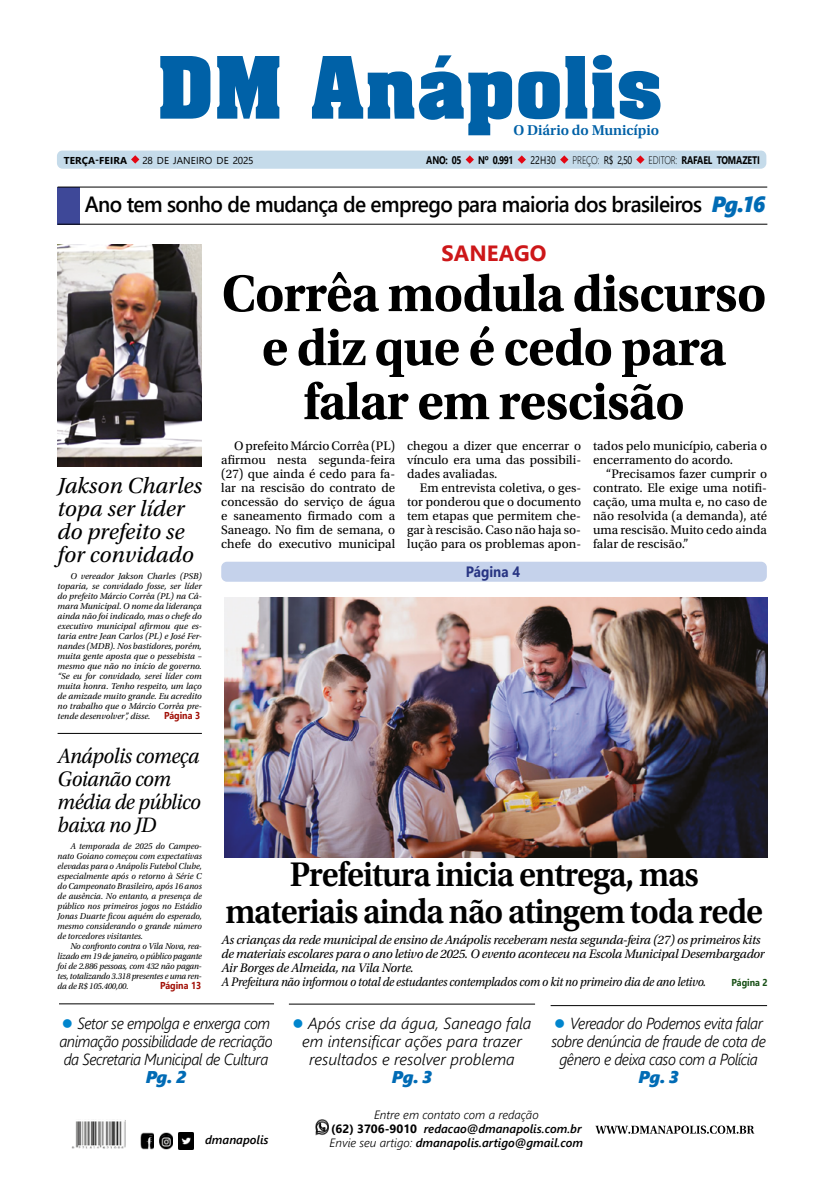
<style>
.page{position:relative;width:823px;height:1191px;background:#fff}
.page>*{position:absolute;margin:0;border:0;box-sizing:border-box;transform-origin:0 0}
.t1{font:700 73px "Aardvark";letter-spacing:.03em;color:#0061a7}
.t2{font:700 54px/54px "Utopia Std";letter-spacing:-.02em;color:#000;text-align:center}
.t3{font:600 36px/37px "Utopia Std";letter-spacing:-.03em;color:#000;text-align:center;scale:.94 1}
.t4{font:italic 23px/23px "Utopia Std";color:#000}
.t5{font:600 22px "Segoe UI";letter-spacing:-.03em;color:#000;scale:.95 1}
.t6{font:italic 22px/23px "Utopia Std";letter-spacing:-.02em;color:#000;scale:.94 1}
.t7{font:700 22px "Segoe UI";color:#cd1719}
.t8{font:italic 17px "Segoe UI Black";color:#006bb5}
.t9{font:italic 300 16px/18px "Segoe UI";letter-spacing:-.03em;color:#000;scale:.94 1}
.t10{font:italic 300 16px/18px "Segoe UI";color:#000;text-align:center}
.t11{font:600 15px "Utopia Std";letter-spacing:-.005em;color:#0061a7}
.t12{font:700 15px "Segoe UI";color:#283583;scale:.9 1}
.t13{font:13px/14px "Utopia Std";color:#000;text-align:justify}
.t14{font:italic 13px/14px "Utopia Std";letter-spacing:-.02em;color:#000}
.t15{font:italic 600 12px/14px "Segoe UI";color:#000;text-align:center}
.t16{font:700 11px "Segoe UI";letter-spacing:-.015em;color:#000;scale:.8 1}
.t17{font:300 11px "Segoe UI";letter-spacing:-.015em;color:#000;scale:.8 1}
.t18{font:11px "Segoe UI";color:#000;scale:.8 1}
.t19{font:10px "Segoe UI";letter-spacing:.01em;color:#000}
.t20{font:700 10px "Segoe UI";color:#a11007;scale:.9 1}
.t21{font:700 10px "Segoe UI";letter-spacing:.015em;color:#000}
.t22{font:700 10px "Segoe UI";color:#185016;scale:.9 1}
.t23{font:italic 9px/10px "Utopia Std";color:#000;text-align:justify;scale:.96 1}
.t24{font:italic 9px/10px "Utopia Std";color:#000;text-align:justify}
.s1{font-weight:400}
.s2{font-weight:300}
.s3{font-family:"Segoe UI Black";font-weight:400;font-style:italic;color:#006bb5}
.s4{color:#0085cd}
.s5{font-weight:700;font-style:normal}
</style>
<div class="page">
<img style="left:125px;top:1120px;width:1px;height:27px">
<img style="left:317px;top:1119px;width:10px;height:2px">
<img style="left:141px;top:1133px;width:13px;height:1px">
<img style="left:162px;top:1133px;width:11px;height:14px">
<img style="left:179px;top:1133px;width:14px;height:1px">
<svg style="left:595px;top:1125px;width:158px;height:8px"></svg>
<img style="left:71px;top:1121px;width:54px;height:27px">
<img style="left:315px;top:1121px;width:14px;height:15px">
<img style="left:140px;top:1134px;width:14px;height:15px">
<img style="left:159px;top:1134px;width:13px;height:15px">
<img style="left:179px;top:1134px;width:14px;height:15px">
<div style="left:57px;top:150px;width:709px;height:19px;background:#c5dbea;border-radius:6px"></div>
<svg style="left:131px;top:155px;width:8px;height:9px"></svg>
<svg style="left:465px;top:155px;width:8px;height:9px"></svg>
<svg style="left:517px;top:155px;width:8px;height:9px"></svg>
<svg style="left:560px;top:155px;width:8px;height:9px"></svg>
<svg style="left:636px;top:155px;width:8px;height:9px"></svg>
<div style="left:221px;top:562px;width:545px;height:20px;background:#c5d2eb;border-radius:6px"></div>
<img style="left:58px;top:245px;width:144px;height:221px">
<img style="left:224px;top:597px;width:542px;height:260px">
<div style="left:58px;top:187px;width:22px;height:37px;background:#3e4898"></div>
<hr style="left:58px;top:733px;width:144px;height:1px;background:#000">
<hr style="left:58px;top:224px;width:709px;height:1px;background:#000">
<hr style="left:58px;top:187px;width:708px;height:1px;background:#000">
<hr style="left:59px;top:1003px;width:215px;height:1px;background:#000">
<hr style="left:289px;top:1004px;width:245px;height:1px;background:#000">
<hr style="left:550px;top:1005px;width:216px;height:1px;background:#000">
<h1 class="t1" style="left:158px;top:25px;width:504px">DM Anápolis</h1>
<p class="t11" style="left:513px;top:121px;width:147px">O Diário do Município</p>
<p class="t21" style="left:64px;top:151px;width:65px">TERÇA-FEIRA</p>
<p class="t19" style="left:142px;top:151px;width:113px">28 DE JANEIRO DE 2025</p>
<p class="t16" style="left:426px;top:149px;width:46px">ANO: 05</p>
<p class="t16" style="left:478px;top:149px;width:46px">Nº 0.991</p>
<p class="t18" style="left:530px;top:149px;width:33px">22H30</p>
<p class="t17" style="left:572px;top:149px;width:76px">PREÇO: <span class="s1">R$ 2,50</span></p>
<p class="t16" style="left:648px;top:149px;width:141px"><span class="s2">EDITOR:</span> RAFAEL TOMAZETI</p>
<h3 class="t5" style="left:85px;top:183px;width:717px">Ano tem sonho de mudança de emprego para maioria dos brasileiros <span class="s3">Pg.16</span></h3>
<h3 class="t4" style="left:58px;top:475px;width:146px">Jakson Charles topa ser líder do prefeito se for convidado</h3>
<p class="t24" style="left:58px;top:571px;width:146px;text-indent:13px">O vereador Jakson Charles (PSB) toparia, se convidado fosse, ser líder do prefeito Márcio Corrêa (PL) na Câ&shy;mara Municipal. O nome da liderança ainda não foi indicado, mas o chefe do executivo municipal afirmou que es&shy;taria entre Jean Carlos (PL) e José Fer&shy;nandes (MDB). Nos bastidores, porém, muita gente aposta que o pessebista – mesmo que não no início de governo. “Se eu for convidado, serei líder com muita honra. Tenho respeito, um laço de amizade muito grande. Eu acredito no trabalho que o Márcio Corrêa pre&shy;tende desenvolver”, disse.</p>
<p class="t20" style="left:164px;top:706px;width:42px">Página 3</p>
<h3 class="t6" style="left:58px;top:744px;width:154px">Anápolis começa<br>Goianão com média de público baixa no JD</h3>
<p class="t23" style="left:58px;top:841px;width:152px;text-indent:13px">A temporada de 2025 do Campeo&shy;nato Goiano começou com expectativas elevadas para o Anápolis Futebol Clube, especialmente após o retorno à Série C do Campeonato Brasileiro, após 16 anos de ausência. No entanto, a presença de público nos primeiros jogos no Estádio Jonas Duarte ficou aquém do esperado, mesmo considerando o grande número de torcedores visitantes.</p>
<p class="t23" style="left:58px;top:941px;width:152px;text-indent:13px">No confronto contra o Vila Nova, rea&shy;lizado em 19 de janeiro, o público pagante foi de 2.886 pessoas, com 432 não pagan&shy;tes, totalizando 3.318 presentes e uma ren&shy;da de R$ 105.400,00.</p>
<p class="t20" style="left:160px;top:976px;width:47px">Página 13</p>
<h3 class="t7" style="left:441px;top:232px;width:106px">SANEAGO</h3>
<h2 class="t2" style="left:221px;top:267px;width:546px">Corrêa modula discurso e diz que é cedo para falar em rescisão</h2>
<p class="t13" style="left:221px;top:439px;width:175px;text-indent:13px">O prefeito Márcio Corrêa (PL) afirmou nesta segunda-feira (27) que ainda é cedo para fa&shy;lar na rescisão do contrato de concessão do serviço de água e saneamento firmado com a Saneago. No fim de semana, o chefe do executivo municipal</p>
<p class="t13" style="left:407px;top:439px;width:175px">chegou a dizer que encerrar o vínculo era uma das possibili&shy;dades avaliadas.</p>
<p class="t13" style="left:592px;top:439px;width:175px">tados pelo município, caberia o encerramento do acordo.</p>
<p class="t13" style="left:592px;top:467px;width:175px;text-indent:13px">“Precisamos fazer cumprir o contrato. Ele exige uma notifi&shy;cação, uma multa e, no caso de não resolvida (a demanda), até uma rescisão. Muito cedo ainda falar de rescisão.”</p>
<p class="t13" style="left:407px;top:481px;width:175px;text-indent:13px">Em entrevista coletiva, o ges&shy;tor ponderou que o documento tem etapas que permitem che&shy;gar à rescisão. Caso não haja so&shy;lução para os problemas apon-</p>
<p class="t12" style="left:465px;top:557px;width:62px">Página 4</p>
<h3 class="t3" style="left:225px;top:856px;width:573px">Prefeitura inicia entrega, mas materiais ainda não atingem toda rede</h3>
<p class="t14" style="left:221px;top:933px;width:544px">As crianças da rede municipal de ensino de Anápolis receberam nesta segunda-feira (27) os primeiros kits de materiais escolares para o ano letivo de 2025. O evento aconteceu na Escola Municipal Desembargador Air Borges de Almeida, na Vila Norte.<br>A Prefeitura não informou o total de estudantes contemplados com o kit no primeiro dia de ano letivo.</p>
<p class="t22" style="left:731px;top:973px;width:42px">Página 2</p>
<p class="t9" style="left:59px;top:1012px;width:228px"><span class="s4">●</span> Setor se empolga e enxerga com animação possibilidade de recriação da Secretaria Municipal de Cultura</p>
<h3 class="t8" style="left:146px;top:1064px;width:42px">Pg. 2</h3>
<p class="t15" style="left:205px;top:1130px;width:65px">dmanapolis</p>
<p class="t10" style="left:292px;top:1012px;width:240px"><span class="s4">●</span> Após crise da água, Saneago fala em intensificar ações para trazer resultados e resolver problema</p>
<h3 class="t8" style="left:391px;top:1064px;width:42px">Pg. 3</h3>
<p class="t9" style="left:551px;top:1012px;width:230px;text-align:center"><span class="s4">●</span> Vereador do Podemos evita falar sobre denúncia de fraude de cota de gênero e deixa caso com a Polícia</p>
<h3 class="t8" style="left:638px;top:1064px;width:42px">Pg. 3</h3>
<p class="t15" style="left:329px;top:1105px;width:255px"><span class="s2">Entre em contato com a redação<br></span><span class="s5">(62) 3706-9010</span> redacao@dmanapolis.com.br<br><span class="s2">Envie seu artigo:</span> dmanapolis.artigo@gmail.com</p>
</div>
